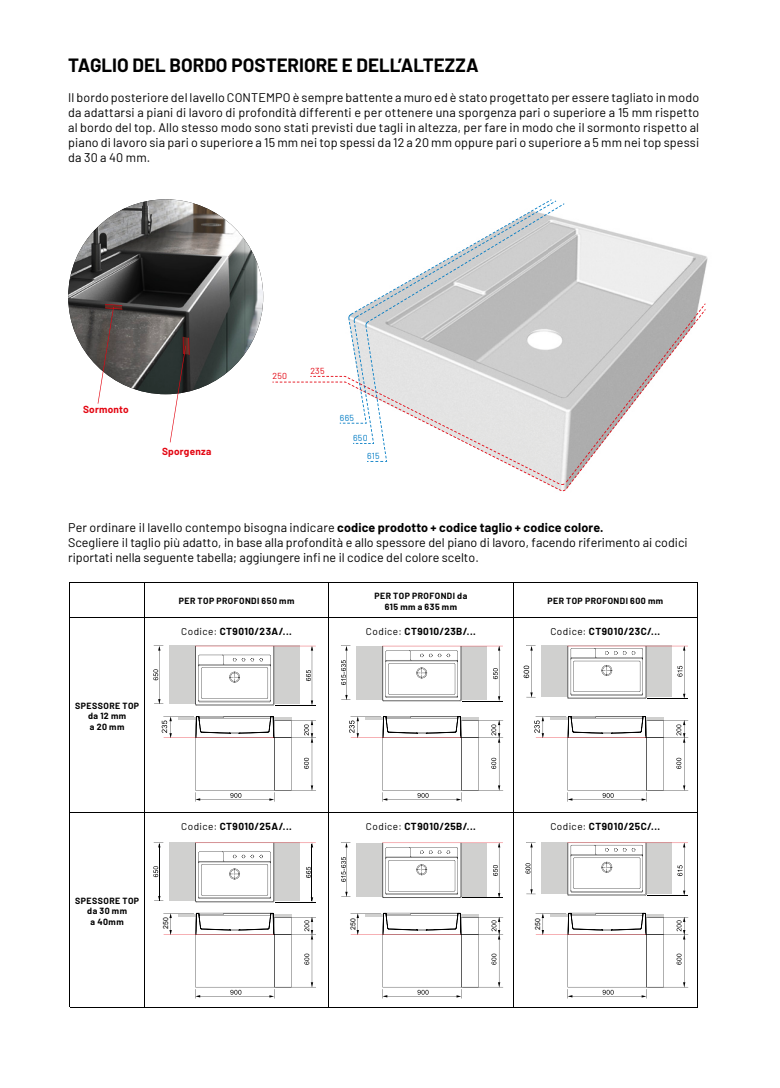
<style>
.page{position:relative;width:780px;height:1088px;background:#fff}
.page>*{position:absolute;margin:0;border:0;box-sizing:border-box;transform-origin:0 0}
.t1{font:700 18.75px "Barlow";color:#000}
.t2{font:12.5px/15px "Barlow";color:#000;text-align:justify}
.t3{font:700 10px "Barlow";letter-spacing:.045em;color:#000}
.t4{font:700 10px "Barlow";letter-spacing:.02em;color:#e30612}
.t5{font:700 8.75px/10.5px "Barlow";letter-spacing:.05em;color:#000;text-align:center}
.t6{font:8.75px/18px "Barlow";letter-spacing:.04em;color:#007bc4}
.t7{font:8.75px "Barlow";letter-spacing:.03em;color:#e30612}
.t8{font:6.88px "Arial";letter-spacing:.025em;color:#000}
.s1{font-weight:700}
.s2{font-weight:400}
</style>
<div class="page">
<img style="left:68px;top:199px;width:195px;height:195px">
<img style="left:563px;top:219px;width:145px;height:273px">
<hr style="left:499px;top:917px;width:1px;height:70px;background:#000">
<hr style="left:462px;top:987px;width:41px;height:1px;background:#000">
<hr style="left:462px;top:934px;width:41px;height:1px;background:#000">
<hr style="left:462px;top:917px;width:41px;height:1px;background:#000">
<svg style="left:491px;top:917px;width:9px;height:22px"></svg>
<svg style="left:491px;top:953px;width:5px;height:12px"></svg>
<svg style="left:350px;top:913px;width:128px;height:85px"></svg>
<div style="left:356px;top:842px;width:131px;height:54px;background:#d0d0cf"></div>
<hr style="left:462px;top:898px;width:41px;height:1px;background:#000">
<svg style="left:341px;top:842px;width:9px;height:54px"></svg>
<svg style="left:382px;top:843px;width:121px;height:55px"></svg>
<div style="left:169px;top:842px;width:131px;height:59px;background:#d0d0cf"></div>
<hr style="left:312px;top:917px;width:1px;height:70px;background:#000">
<hr style="left:275px;top:987px;width:41px;height:1px;background:#000">
<hr style="left:275px;top:934px;width:41px;height:1px;background:#000">
<hr style="left:275px;top:917px;width:41px;height:1px;background:#000">
<svg style="left:304px;top:917px;width:9px;height:22px"></svg>
<svg style="left:304px;top:953px;width:5px;height:12px"></svg>
<svg style="left:163px;top:913px;width:128px;height:85px"></svg>
<svg style="left:153px;top:842px;width:10px;height:59px"></svg>
<svg style="left:195px;top:843px;width:119px;height:59px"></svg>
<hr style="left:275px;top:902px;width:41px;height:1px;background:#000">
<hr style="left:70px;top:582px;width:74px;height:1px;background:#000">
<hr style="left:70px;top:582px;width:1px;height:35px;background:#000">
<hr style="left:144px;top:582px;width:185px;height:1px;background:#000">
<hr style="left:144px;top:582px;width:1px;height:35px;background:#000">
<hr style="left:329px;top:582px;width:184px;height:1px;background:#000">
<hr style="left:328px;top:582px;width:1px;height:35px;background:#000">
<hr style="left:513px;top:582px;width:184px;height:1px;background:#000">
<hr style="left:513px;top:582px;width:1px;height:35px;background:#000">
<hr style="left:697px;top:582px;width:1px;height:35px;background:#000">
<hr style="left:70px;top:617px;width:74px;height:1px;background:#000">
<hr style="left:70px;top:618px;width:1px;height:194px;background:#000">
<hr style="left:144px;top:617px;width:185px;height:1px;background:#000">
<hr style="left:144px;top:618px;width:1px;height:194px;background:#000">
<hr style="left:329px;top:617px;width:184px;height:1px;background:#000">
<hr style="left:328px;top:618px;width:1px;height:194px;background:#000">
<hr style="left:513px;top:617px;width:184px;height:1px;background:#000">
<hr style="left:513px;top:618px;width:1px;height:194px;background:#000">
<hr style="left:697px;top:618px;width:1px;height:194px;background:#000">
<hr style="left:70px;top:812px;width:74px;height:1px;background:#000">
<hr style="left:70px;top:813px;width:1px;height:194px;background:#000">
<hr style="left:144px;top:812px;width:185px;height:1px;background:#000">
<hr style="left:144px;top:813px;width:1px;height:194px;background:#000">
<hr style="left:329px;top:812px;width:184px;height:1px;background:#000">
<hr style="left:328px;top:813px;width:1px;height:194px;background:#000">
<hr style="left:513px;top:812px;width:184px;height:1px;background:#000">
<hr style="left:513px;top:813px;width:1px;height:194px;background:#000">
<hr style="left:697px;top:813px;width:1px;height:194px;background:#000">
<hr style="left:70px;top:1007px;width:74px;height:1px;background:#000">
<hr style="left:144px;top:1007px;width:185px;height:1px;background:#000">
<hr style="left:329px;top:1007px;width:184px;height:1px;background:#000">
<hr style="left:513px;top:1007px;width:184px;height:1px;background:#000">
<div style="left:541px;top:842px;width:131px;height:52px;background:#d0d0cf"></div>
<svg style="left:525px;top:842px;width:10px;height:52px"></svg>
<hr style="left:647px;top:895px;width:41px;height:1px;background:#000">
<hr style="left:684px;top:917px;width:1px;height:70px;background:#000">
<hr style="left:647px;top:987px;width:41px;height:1px;background:#000">
<hr style="left:647px;top:934px;width:41px;height:1px;background:#000">
<hr style="left:647px;top:917px;width:41px;height:1px;background:#000">
<svg style="left:676px;top:917px;width:9px;height:22px"></svg>
<svg style="left:676px;top:953px;width:5px;height:12px"></svg>
<svg style="left:535px;top:913px;width:128px;height:85px"></svg>
<svg style="left:567px;top:843px;width:119px;height:52px"></svg>
<hr style="left:499px;top:720px;width:1px;height:70px;background:#000">
<hr style="left:462px;top:720px;width:41px;height:1px;background:#000">
<hr style="left:462px;top:738px;width:41px;height:1px;background:#000">
<hr style="left:462px;top:790px;width:41px;height:1px;background:#000">
<div style="left:356px;top:646px;width:131px;height:54px;background:#d0d0cf"></div>
<hr style="left:462px;top:701px;width:41px;height:1px;background:#000">
<svg style="left:341px;top:646px;width:9px;height:54px"></svg>
<svg style="left:382px;top:646px;width:121px;height:55px"></svg>
<svg style="left:349px;top:716px;width:129px;height:86px"></svg>
<svg style="left:491px;top:720px;width:9px;height:23px"></svg>
<svg style="left:491px;top:758px;width:5px;height:11px"></svg>
<div style="left:169px;top:646px;width:131px;height:58px;background:#d0d0cf"></div>
<hr style="left:312px;top:720px;width:1px;height:70px;background:#000">
<hr style="left:275px;top:720px;width:41px;height:1px;background:#000">
<hr style="left:275px;top:738px;width:41px;height:1px;background:#000">
<hr style="left:275px;top:790px;width:41px;height:1px;background:#000">
<svg style="left:153px;top:646px;width:10px;height:58px"></svg>
<svg style="left:195px;top:646px;width:121px;height:59px"></svg>
<hr style="left:275px;top:705px;width:41px;height:1px;background:#000">
<svg style="left:162px;top:716px;width:129px;height:86px"></svg>
<svg style="left:304px;top:720px;width:9px;height:23px"></svg>
<svg style="left:304px;top:758px;width:5px;height:11px"></svg>
<div style="left:541px;top:646px;width:131px;height:51px;background:#d0d0cf"></div>
<hr style="left:684px;top:720px;width:1px;height:70px;background:#000">
<hr style="left:647px;top:720px;width:41px;height:1px;background:#000">
<hr style="left:647px;top:738px;width:41px;height:1px;background:#000">
<hr style="left:647px;top:790px;width:41px;height:1px;background:#000">
<svg style="left:523px;top:646px;width:10px;height:51px"></svg>
<svg style="left:534px;top:716px;width:129px;height:86px"></svg>
<svg style="left:676px;top:720px;width:9px;height:23px"></svg>
<svg style="left:676px;top:758px;width:5px;height:11px"></svg>
<svg style="left:567px;top:646px;width:121px;height:53px"></svg>
<svg style="left:98px;top:304px;width:24px;height:100px"></svg>
<svg style="left:170px;top:337px;width:19px;height:105px"></svg>
<svg style="left:272px;top:381px;width:433px;height:110px"></svg>
<svg style="left:561px;top:303px;width:144px;height:182px"></svg>
<svg style="left:275px;top:201px;width:286px;height:288px"></svg>
<svg style="left:365px;top:203px;width:199px;height:259px"></svg>
<h1 class="t1" style="left:68px;top:51px;width:412px">TAGLIO DEL BORDO POSTERIORE E DELL’ALTEZZA</h1>
<p class="t2" style="left:68px;top:89px;width:632px">Il bordo posteriore del lavello CONTEMPO è sempre battente a muro ed è stato progettato per essere tagliato in modo da adattarsi a piani di lavoro di profondità differenti e per ottenere una sporgenza pari o superiore a 15 mm rispetto al bordo del top. Allo stesso modo sono stati previsti due tagli in altezza, per fare in modo che il sormonto rispetto al piano di lavoro sia pari o superiore a 15 mm nei top spessi da 12 a 20 mm oppure pari o superiore a 5 mm nei top spessi da 30 a 40 mm.</p>
<p class="t4" style="left:83px;top:402px;width:47px">Sormonto</p>
<p class="t4" style="left:162px;top:444px;width:51px">Sporgenza</p>
<p class="t7" style="left:272px;top:370px;width:16px">250</p>
<p class="t7" style="left:310px;top:364px;width:16px">235</p>
<p class="t6" style="left:340px;top:408px;width:16px">665</p>
<p class="t6" style="left:367px;top:428px;width:14px;text-indent:-14px">650<br>615</p>
<p class="t2" style="left:68px;top:519px;width:621px;text-align:left">Per ordinare il lavello contempo bisogna indicare <span class="s1">codice prodotto + codice taglio + codice colore.<br></span>Scegliere il taglio più adatto, in base alla profondità e allo spessore del piano di lavoro, facendo riferimento ai codici riportati nella seguente tabella; aggiungere infi ne il codice del colore scelto.</p>
<p class="t5" style="left:179px;top:595px;width:117px">PER TOP PROFONDI 650 mm</p>
<p class="t5" style="left:374px;top:590px;width:94px">PER TOP PROFONDI da<br>615 mm a 635 mm</p>
<p class="t5" style="left:547px;top:595px;width:117px">PER TOP PROFONDI 600 mm</p>
<p class="t5" style="left:75px;top:700px;width:65px">SPESSORE TOP da 12 mm<br>a 20 mm</p>
<p class="t3" style="left:181px;top:624px;width:112px"><span class="s2">Codice:</span> CT9010/23A/...</p>
<p class="t3" style="left:366px;top:624px;width:111px"><span class="s2">Codice:</span> CT9010/23B/...</p>
<p class="t3" style="left:550px;top:624px;width:111px"><span class="s2">Codice:</span> CT9010/23C/...</p>
<p class="t3" style="left:181px;top:818px;width:112px"><span class="s2">Codice:</span> CT9010/25A/...</p>
<p class="t3" style="left:366px;top:818px;width:111px"><span class="s2">Codice:</span> CT9010/25B/...</p>
<p class="t3" style="left:550px;top:818px;width:111px"><span class="s2">Codice:</span> CT9010/25C/...</p>
<p class="t5" style="left:75px;top:894px;width:65px">SPESSORE TOP da 30 mm<br>a 40mm</p>
<p class="t8" style="left:161px;top:929px;width:13px;rotate:-90deg">250</p>
<p class="t8" style="left:348px;top:929px;width:13px;rotate:-90deg">250</p>
<p class="t8" style="left:533px;top:929px;width:13px;rotate:-90deg">250</p>
</div>
